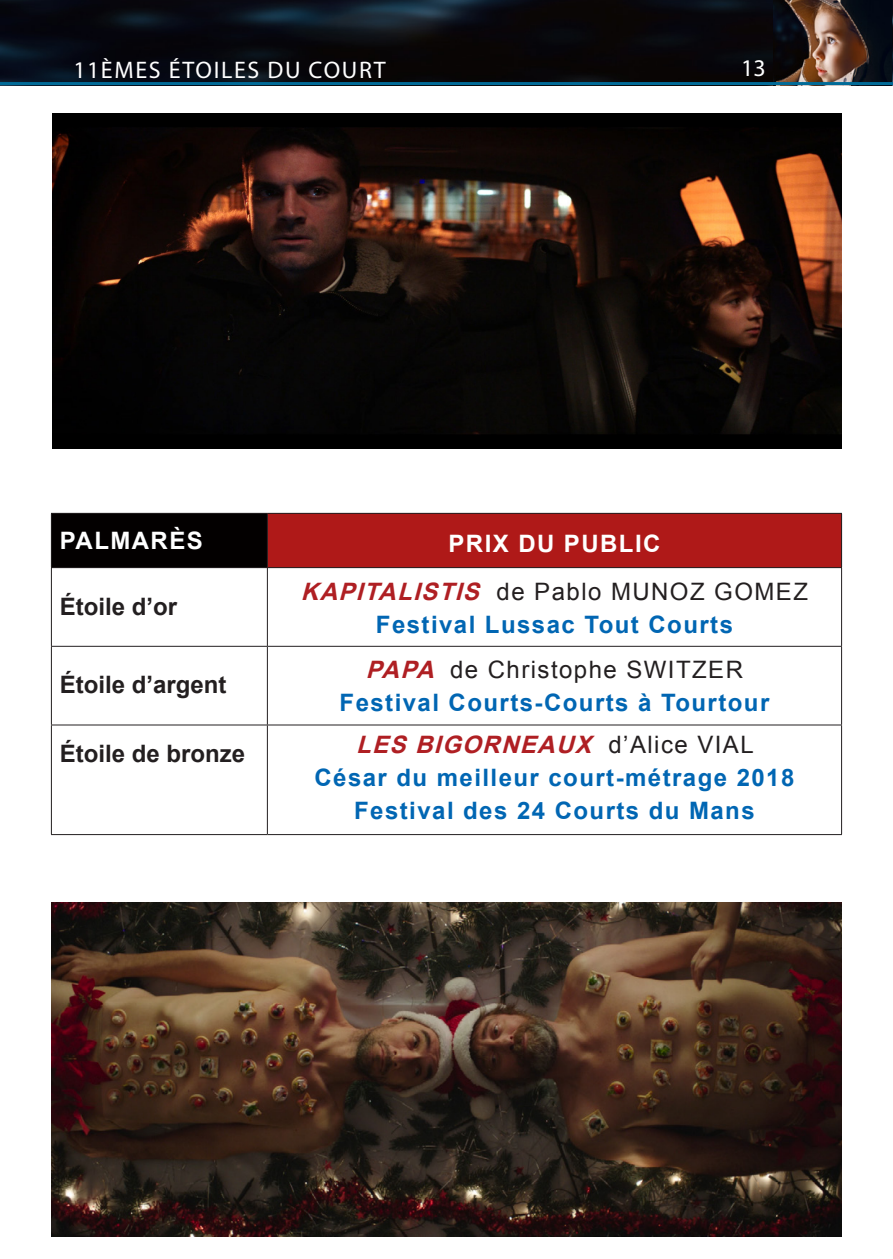
<style>
.page{position:relative;width:893px;height:1259px;background:#fff}
.page>*{position:absolute;margin:0;border:0;box-sizing:border-box;transform-origin:0 0}
.PA_Corps_Article_page{font:700 24px "Arial";letter-spacing:.06em;color:#0166b3}
.PA_Corps_Article_page-2{font:24px "Arial";letter-spacing:.06em;color:#231f20}
.PA_Corps_Article_page-3{font:700 24px "Arial";color:#231f20}
.PA_Corps_Article_page-4{font:italic 700 24px "Arial";color:#af1f23}
.t1{font:24px "Myriad Pro";letter-spacing:.07em;color:#fff}
.PA_Corps_Article_page-5{font:700 24px "Arial";letter-spacing:.06em;color:#fff}
.s1{font-weight:700;font-style:italic;color:#af1f23}
.s2{font-weight:400;font-style:normal;color:#231f20}
</style>
<div class="page">
<img style="left:0;top:0;width:893px;height:82px">
<hr style="left:0;top:82px;width:893px;height:3px;background:#006b98">
<img style="left:51px;top:903px;width:791px;height:333px">
<img style="left:52px;top:114px;width:790px;height:335px">
<div style="left:51px;top:513px;width:216px;height:54px;background:#030000"></div>
<div style="left:267px;top:513px;width:575px;height:54px;background:#af1918"></div>
<hr style="left:51px;top:513px;width:216px;height:1px;background:#231f20">
<hr style="left:51px;top:514px;width:1px;height:53px;background:#231f20">
<hr style="left:267px;top:513px;width:575px;height:1px;background:#231f20">
<hr style="left:267px;top:514px;width:1px;height:53px;background:#231f20">
<hr style="left:841px;top:514px;width:1px;height:53px;background:#231f20">
<hr style="left:51px;top:567px;width:216px;height:1px;background:#231f20">
<hr style="left:51px;top:568px;width:1px;height:78px;background:#231f20">
<hr style="left:267px;top:567px;width:575px;height:1px;background:#231f20">
<hr style="left:267px;top:568px;width:1px;height:78px;background:#231f20">
<hr style="left:841px;top:568px;width:1px;height:78px;background:#231f20">
<hr style="left:51px;top:646px;width:216px;height:1px;background:#231f20">
<hr style="left:51px;top:646px;width:1px;height:78px;background:#231f20">
<hr style="left:267px;top:646px;width:575px;height:1px;background:#231f20">
<hr style="left:267px;top:646px;width:1px;height:78px;background:#231f20">
<hr style="left:841px;top:646px;width:1px;height:78px;background:#231f20">
<hr style="left:51px;top:724px;width:216px;height:1px;background:#231f20">
<hr style="left:51px;top:725px;width:1px;height:109px;background:#231f20">
<hr style="left:267px;top:724px;width:575px;height:1px;background:#231f20">
<hr style="left:267px;top:725px;width:1px;height:109px;background:#231f20">
<hr style="left:841px;top:725px;width:1px;height:109px;background:#231f20">
<hr style="left:51px;top:834px;width:216px;height:1px;background:#231f20">
<hr style="left:267px;top:834px;width:575px;height:1px;background:#231f20">
<p class="t1" style="left:74px;top:55px;width:314px">11ÈMES ÉTOILES DU COURT</p>
<p class="t1" style="left:741px;top:53px;width:26px">13</p>
<p class="PA_Corps_Article_page-5" style="left:60px;top:525px;width:144px">PALMARÈS</p>
<p class="PA_Corps_Article_page-5" style="left:448px;top:528px;width:214px">PRIX DU PUBLIC</p>
<p class="PA_Corps_Article_page-3" style="left:60px;top:591px;width:119px">Étoile d’or</p>
<p class="PA_Corps_Article_page-2" style="left:301px;top:576px;width:509px"><span class="s1">KAPITALISTIS</span> de Pablo MUNOZ GOMEZ</p>
<p class="PA_Corps_Article_page" style="left:376px;top:609px;width:359px">Festival Lussac Tout Courts</p>
<p class="PA_Corps_Article_page-3" style="left:60px;top:669px;width:168px">Étoile d’argent</p>
<p class="PA_Corps_Article_page-2" style="left:366px;top:654px;width:379px"><span class="s1">PAPA</span> de Christophe SWITZER</p>
<p class="PA_Corps_Article_page" style="left:340px;top:687px;width:431px">Festival Courts-Courts à Tourtour</p>
<p class="PA_Corps_Article_page-3" style="left:60px;top:738px;width:187px">Étoile de bronze</p>
<p class="PA_Corps_Article_page-4" style="left:356px;top:729px;width:399px">LES BIGORNEAUX <span class="s2">d ’ A l i c e V I A L</span></p>
<p class="PA_Corps_Article_page" style="left:314px;top:762px;width:481px">César du meilleur court-métrage 2018</p>
<p class="PA_Corps_Article_page" style="left:354px;top:795px;width:402px">Festival des 24 Courts du Mans</p>
</div>
